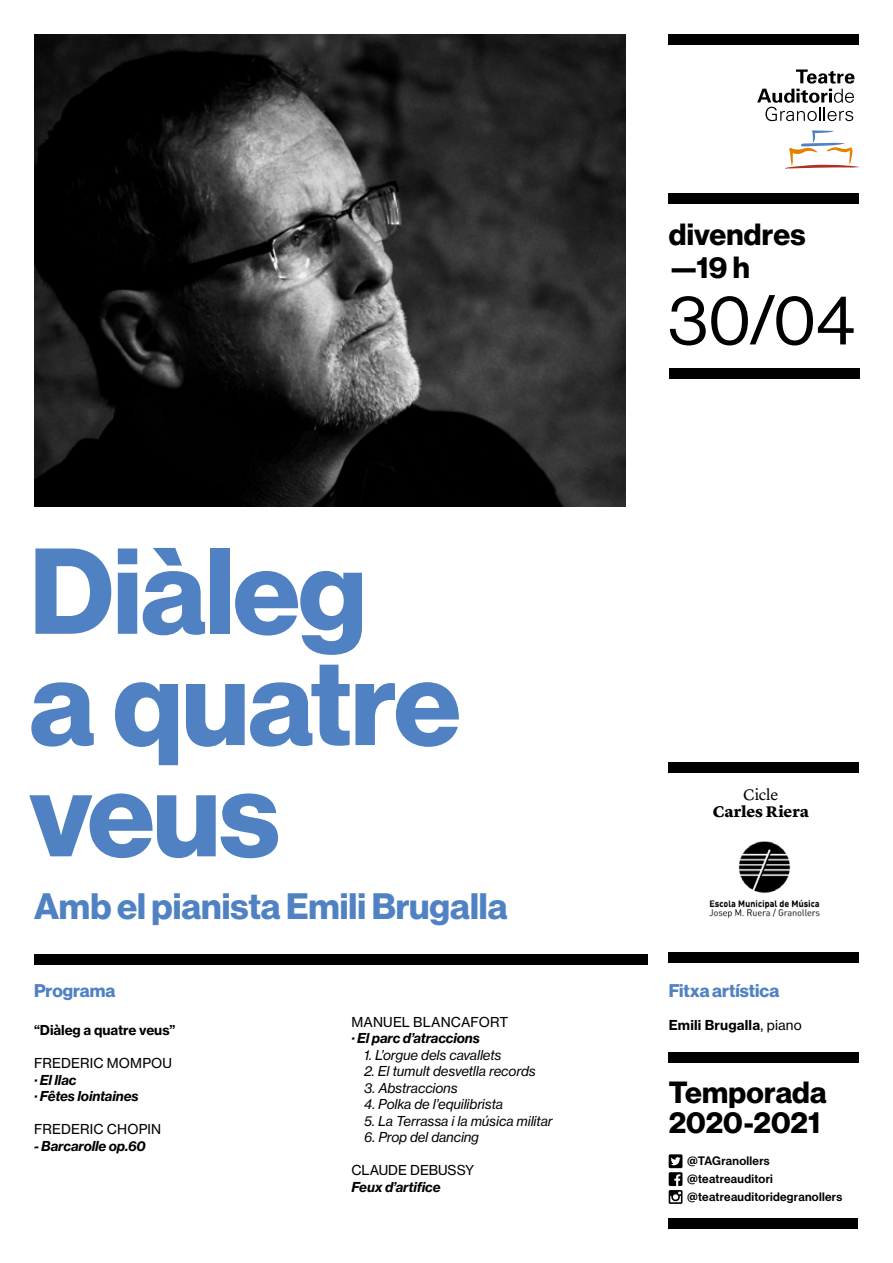
<style>
.page{position:relative;width:893px;height:1263px;background:#fff}
.page>*{position:absolute;margin:0;border:0;box-sizing:border-box;transform-origin:0 0}
.t1{font:119.25px/111.3px "N Haas Grotesk DS Pro 75 Bd";letter-spacing:-.01em;color:#5082c3}
.t2{font:69px "N Haas Grotesk DS Pro 55 Rg";color:#000}
.t3{font:36px "N Haas Grotesk DS Pro 75 Bd";color:#5082c3}
.t4{font:30px/33px "N Haas Grotesk DS Pro 75 Bd";letter-spacing:.005em;color:#000}
.t5{font:18px "N Haas Grotesk DS Pro 75 Bd";color:#5082c3}
.t6{font:900 15.9px "Lyon Text";color:#000}
.t7{font:15.9px "Lyon Text";letter-spacing:-.01em;color:#000}
.t8{font:13.5px "N Haas Grotesk TX Pro 56 It";letter-spacing:-.015em;color:#000}
.t9{font:13.5px/16.5px "N Haas Grotesk TX Pro 76 Bd It";letter-spacing:-.01em;color:#000}
.t10{font:13.5px "N Haas Grotesk TX Pro 55 Rg";letter-spacing:.01em;color:#000}
.t11{font:13.5px "N Haas Grotesk TX Pro 75 Bd";color:#000}
.t12{font:12px/18px "N Haas Grotesk DS Pro 65 Md";letter-spacing:.025em;color:#000}
.s1{font-family:"N Haas Grotesk TX Pro 55 Rg"}
</style>
<div class="page">
<div style="left:669px;top:34px;width:190px;height:11px;background:#000"></div>
<div style="left:669px;top:193px;width:190px;height:11px;background:#000"></div>
<div style="left:669px;top:762px;width:190px;height:11px;background:#000"></div>
<div style="left:669px;top:368px;width:190px;height:11px;background:#000"></div>
<div style="left:669px;top:952px;width:190px;height:11px;background:#000"></div>
<div style="left:669px;top:1052px;width:190px;height:11px;background:#000"></div>
<div style="left:669px;top:1218px;width:189px;height:11px;background:#000"></div>
<svg style="left:785px;top:130px;width:74px;height:39px"></svg>
<svg style="left:757px;top:69px;width:97px;height:52px"></svg>
<svg style="left:669px;top:1154px;width:13px;height:50px"></svg>
<img style="left:34px;top:34px;width:591px;height:472px">
<div style="left:34px;top:954px;width:613px;height:10px;background:#000"></div>
<img style="left:709px;top:841px;width:111px;height:78px">
<h1 class="t1" style="left:30px;top:538px;width:433px">Diàleg a quatre veus</h1>
<h3 class="t3" style="left:34px;top:885px;width:475px">Amb el pianista Emili Brugalla</h3>
<h3 class="t5" style="left:34px;top:980px;width:83px">Programa</h3>
<p class="t11" style="left:34px;top:1021px;width:143px">“Diàleg a quatre veus”</p>
<p class="t10" style="left:34px;top:1055px;width:139px">FREDERIC MOMPOU</p>
<p class="t9" style="left:34px;top:1071px;width:106px">· El llac<br>· Fêtes lointaines</p>
<p class="t10" style="left:34px;top:1121px;width:129px">FREDERIC CHOPIN</p>
<p class="t9" style="left:34px;top:1137px;width:113px">- Barcarolle op.60</p>
<p class="t10" style="left:351px;top:1013px;width:158px">MANUEL BLANCAFORT</p>
<p class="t9" style="left:351px;top:1030px;width:130px">· El parc d’atraccions</p>
<p class="t8" style="left:364px;top:1046px;width:139px">1. L’orgue dels cavallets</p>
<p class="t8" style="left:364px;top:1063px;width:173px">2. El tumult desvetlla records</p>
<p class="t8" style="left:364px;top:1079px;width:95px">3. Abstraccions</p>
<p class="t8" style="left:364px;top:1096px;width:141px">4. Polka de l’equilibrista</p>
<p class="t8" style="left:364px;top:1112px;width:190px">5. La Terrassa i la música militar</p>
<p class="t8" style="left:364px;top:1129px;width:116px">6. Prop del dancing</p>
<p class="t10" style="left:351px;top:1162px;width:124px">CLAUDE DEBUSSY</p>
<p class="t9" style="left:351px;top:1178px;width:91px">Feux d’artifice</p>
<h3 class="t4" style="left:669px;top:219px;width:138px">divendres —19 h</h3>
<h2 class="t2" style="left:669px;top:281px;width:188px">30/04</h2>
<p class="t7" style="left:743px;top:782px;width:37px">Cicle</p>
<p class="t6" style="left:713px;top:799px;width:98px">Carles Riera</p>
<h3 class="t5" style="left:669px;top:980px;width:112px">Fitxa artística</h3>
<p class="t11" style="left:669px;top:1016px;width:135px">Emili Brugalla<span class="s1">, piano</span></p>
<h3 class="t4" style="left:669px;top:1078px;width:159px;line-height:30px">Temporada<br>2020-2021</h3>
<p class="t12" style="left:687px;top:1152px;width:157px">@TAGranollers @teatreauditori @teatreauditoridegranollers</p>
</div>
